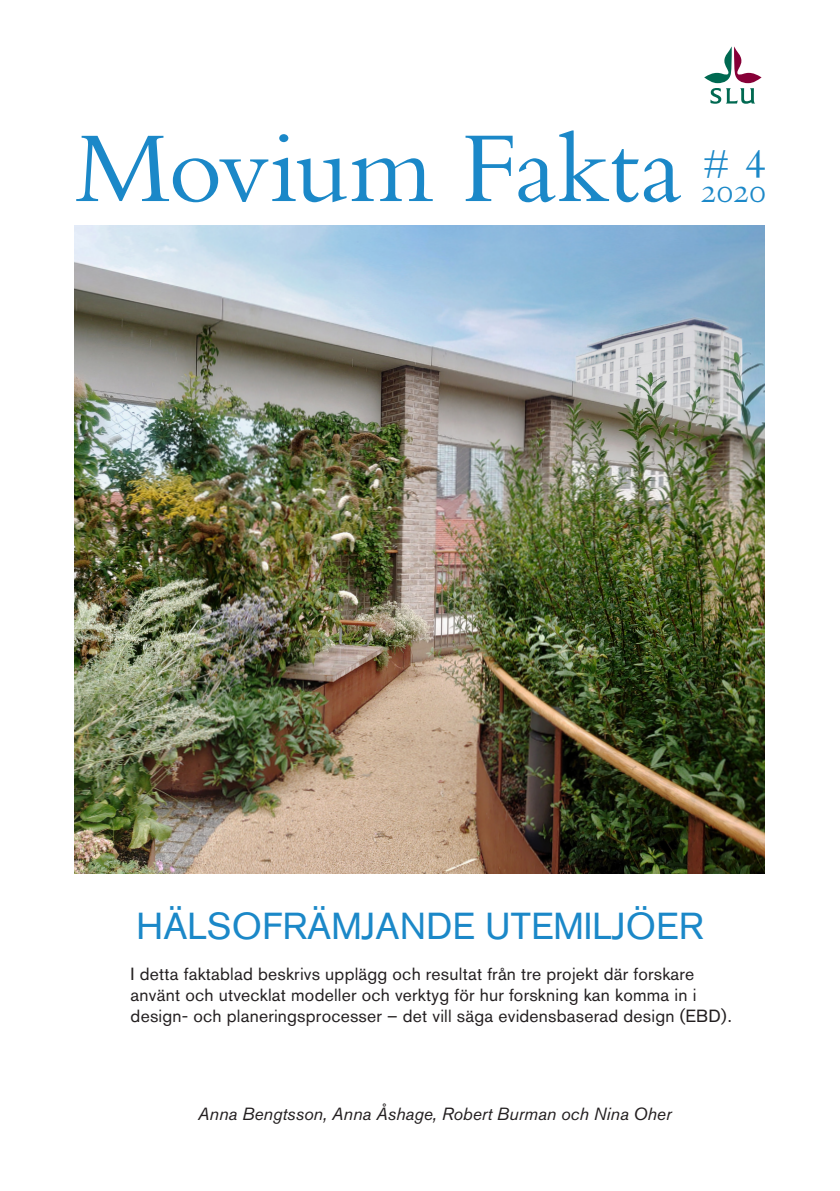
<style>
.page{position:relative;width:840px;height:1191px;background:#fff}
.page>*{position:absolute;margin:0;border:0;box-sizing:border-box;transform-origin:0 0}
.t1{font:105px "Bembo";letter-spacing:-.005em;color:#1b88c8}
.t2{font:40.25px "Bembo SC";color:#1b88c8}
.t3{font:37.27px "Akzidenz Grotesk BQ";color:#1b88c8}
.t4{font:35px "Bembo SC";color:#1b88c8}
.t5{font:17.5px/21px "Akzidenz Grotesk BQ";letter-spacing:.01em;color:#231f20}
.t6{font:italic 17.5px "Akzidenz Grotesk BQ";color:#231f20}
</style>
<div class="page">
<img style="left:75px;top:226px;width:689px;height:648px">
<svg style="left:704px;top:47px;width:57px;height:57px"></svg>
<h1 class="t1" style="left:75px;top:107px;width:608px">Movium Fakta</h1>
<h2 class="t2" style="left:702px;top:142px;width:65px"># <sup>4</sup></h2>
<h3 class="t4" style="left:700px;top:172px;width:67px">2020</h3>
<h3 class="t3" style="left:136px;top:903px;width:568px">HÄLSOFRÄMJANDE UTEMILJÖER</h3>
<p class="t5" style="left:131px;top:963px;width:602px">I detta faktablad beskrivs upplägg och resultat från tre projekt där forskare använt och utvecklat modeller och verktyg för hur forskning kan komma in i design- och planeringsprocesser – det vill säga evidensbaserad design (EBD).</p>
<p class="t6" style="left:198px;top:1104px;width:475px">Anna Bengtsson, Anna Åshage, Robert Burman och Nina Oher</p>
</div>
